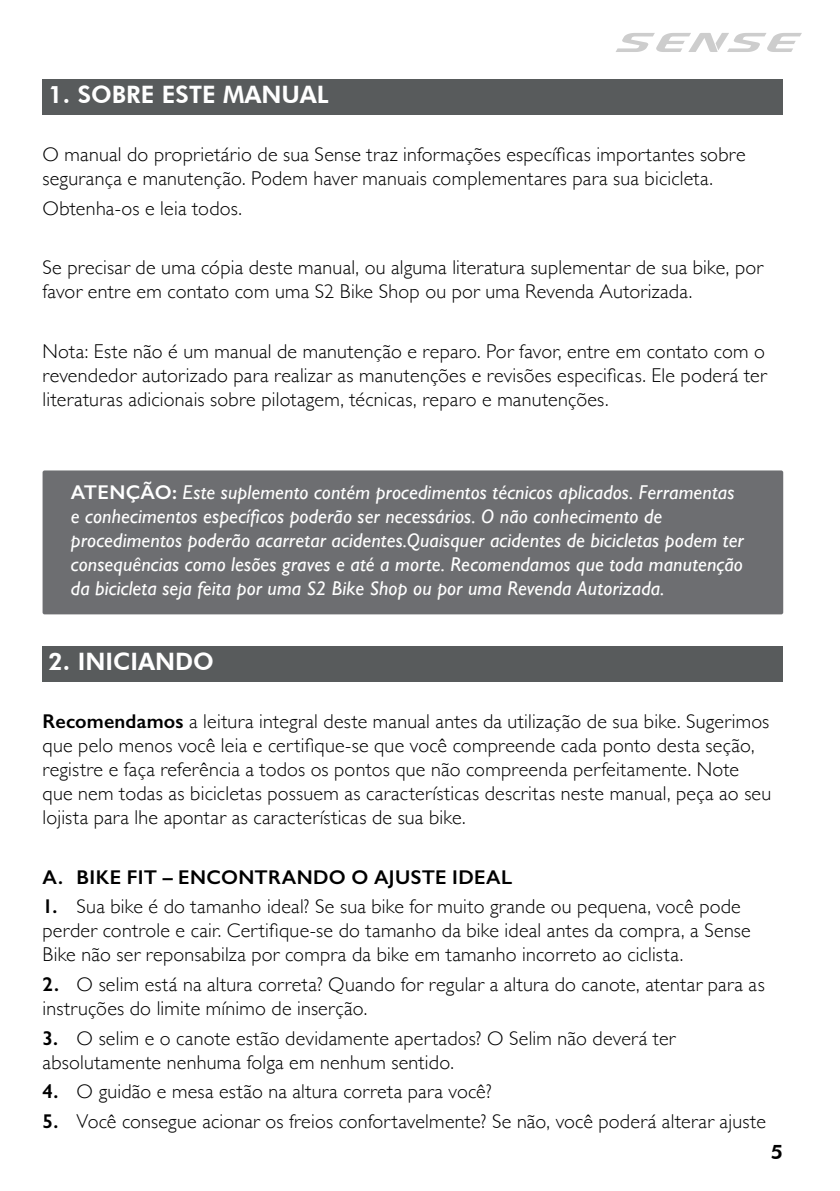
<style>
.page{position:relative;width:840px;height:1191px;background:#fff}
.page>*{position:absolute;margin:0;border:0;box-sizing:border-box;transform-origin:0 0}
.t1{font:800 24px "Futura BT";color:#fff}
.t2{font:300 20px/24px "Gill Sans";letter-spacing:.01em;color:#000}
.t3{font:italic 20px/24px "Gill Sans";letter-spacing:.005em;color:#fff}
.t4{font:600 20px "Gill Sans";letter-spacing:.015em;color:#000}
.t5{font:800 20px "Futura BT";color:#000}
.s1{font-weight:600;font-style:normal}
.s2{font-weight:600}
</style>
<div class="page">
<svg style="left:616px;top:33px;width:185px;height:19px"></svg>
<div style="left:43px;top:79px;width:739px;height:36px;background:#585b5c"></div>
<div style="left:43px;top:470px;width:739px;height:144px;background:#6d6e71;border-radius:2px"></div>
<div style="left:43px;top:646px;width:739px;height:35px;background:#585b5c"></div>
<p class="t1" style="left:48px;top:80px;width:282px">1. SOBRE ESTE MANUAL</p>
<p class="t2" style="left:43px;top:142px;width:704px">O manual do proprietário de sua Sense traz informações específicas importantes sobre segurança e manutenção. Podem haver manuais complementares para sua bicicleta.</p>
<p class="t2" style="left:43px;top:195px;width:201px">Obtenha-os e leia todos.</p>
<p class="t2" style="left:43px;top:255px;width:721px">Se precisar de uma cópia deste manual, ou alguma literatura suplementar de sua bike, por favor entre em contato com uma S2 Bike Shop ou por uma Revenda Autorizada.</p>
<p class="t2" style="left:43px;top:338px;width:725px;text-align:justify">Nota: Este não é um manual de manutenção e reparo. Por favor, entre em contato com o revendedor autorizado para realizar as manutenções e revisões especificas. Ele poderá ter literaturas adicionais sobre pilotagem, técnicas, reparo e manutenções.</p>
<p class="t3" style="left:71px;top:480px;width:674px"><span class="s1">ATENÇÃO:</span> Este suplemento contém procedimentos técnicos aplicados. Ferramentas e conhecimentos específicos poderão ser necessários. O não conhecimento de procedimentos poderão acarretar acidentes.Quaisquer acidentes de bicicletas podem ter consequências como lesões graves e até a morte. Recomendamos que toda manutenção da bicicleta seja feita por uma S2 Bike Shop ou por uma Revenda Autorizada.</p>
<p class="t1" style="left:48px;top:647px;width:167px">2. INICIANDO</p>
<p class="t2" style="left:43px;top:709px;width:729px"><span class="s2">Recomendamos</span> a leitura integral deste manual antes da utilização de sua bike. Sugerimos que pelo menos você leia e certifique-se que você compreende cada ponto desta seção, registre e faça referência a todos os pontos que não compreenda perfeitamente. Note que nem todas as bicicletas possuem as características descritas neste manual, peça ao seu lojista para lhe apontar as características de sua bike.</p>
<p class="t4" style="left:43px;top:865px;width:471px">A. BIKE FIT – ENCONTRANDO O AJUSTE IDEAL</p>
<p class="t2" style="left:43px;top:894px;width:709px"><span class="s2">1.</span> Sua bike é do tamanho ideal? Se sua bike for muito grande ou pequena, você pode perder controle e cair. Certifique-se do tamanho da bike ideal antes da compra, a Sense<br>Bike não ser reponsabilza por compra da bike em tamanho incorreto ao ciclista.</p>
<p class="t2" style="left:43px;top:971px;width:723px"><span class="s2">2.</span> O selim está na altura correta? Quando for regular a altura do canote, atentar para as instruções do limite mínimo de inserção.</p>
<p class="t2" style="left:43px;top:1025px;width:634px"><span class="s2">3.</span> O selim e o canote estão devidamente apertados? O Selim não deverá ter absolutamente nenhuma folga em nenhum sentido.</p>
<p class="t2" style="left:43px;top:1079px;width:450px"><span class="s2">4.</span> O guidão e mesa estão na altura correta para você?</p>
<p class="t2" style="left:43px;top:1108px;width:724px"><span class="s2">5.</span> Você consegue acionar os freios confortavelmente? Se não, você poderá alterar ajuste</p>
<p class="t5" style="left:770px;top:1139px;width:14px">5</p>
</div>
